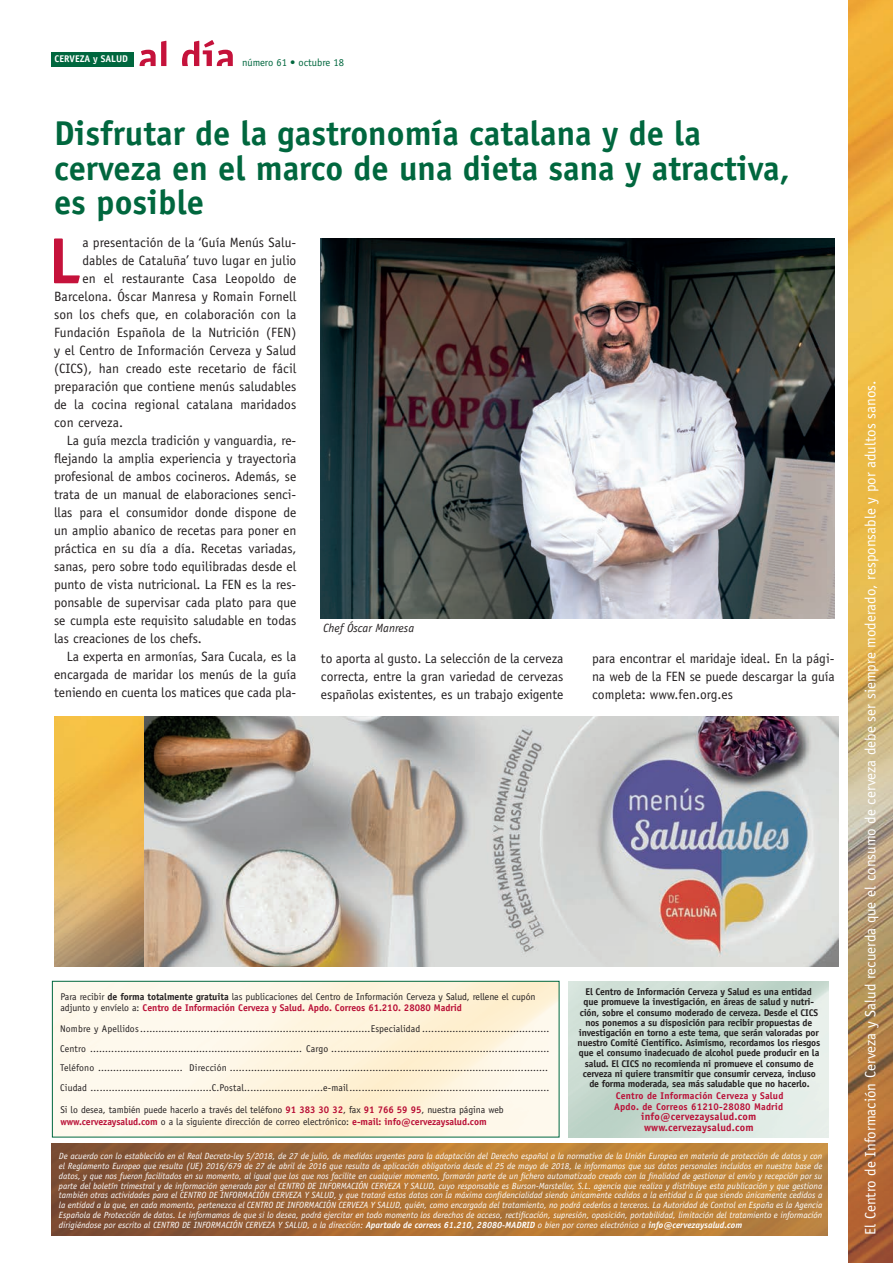
<style>
.page{position:relative;width:893px;height:1263px;background:#fff}
.page>*{position:absolute;margin:0;border:0;box-sizing:border-box;transform-origin:0 0}
.t1{font:700 65.4px "Officina Sans Std";color:#c5123b}
.t2{font:700 34.5px/34.5px "Officina Sans Std";color:#00673e}
.t3{font:15px "Officina Sans Std";letter-spacing:.005em;color:#fff}
.Primera_línea{font:13.5px/18px "Officina Sans Std";color:#231f20;text-align:justify}
.Primera_línea-2{font:italic 12px "Officina Sans Std";color:#231f20}
.t4{font:700 10.5px/10.5px "Officina Sans Std";letter-spacing:.015em;color:#b90f36}
.t5{font:10.5px "Officina Sans Std";color:#00673e}
.t6{font:9.75px/19.5px "Officina Sans Std";letter-spacing:.015em;color:#231f20}
.t7{font:700 9.75px/10.2px "Officina Sans Std";letter-spacing:-.02em;color:#231f20;text-align:center}
.t8{font:9.75px/11.7px "Officina Sans Std";letter-spacing:-.005em;color:#231f20}
.t9{font:700 9.75px/10.5px "Officina Sans Std";letter-spacing:.015em;color:#b90f36}
.t10{font:700 9.75px "Officina Sans Std";color:#fff}
.t11{font:italic 9px/9.8px "Officina Sans Std";color:#fff;text-align:justify}
.s1{font-weight:700}
.s2{font-weight:700;color:#b90f36}
</style>
<div class="page">
<svg style="left:140px;top:41px;width:27px;height:25px"></svg>
<svg style="left:182px;top:40px;width:51px;height:26px"></svg>
<div style="left:51px;top:52px;width:82px;height:14px;background:#00673e"></div>
<img style="left:144px;top:716px;width:695px;height:251px">
<img style="left:849px;top:0;width:44px;height:1263px">
<div style="left:52px;top:981px;width:507px;height:156px;border:1px solid #00673e"></div>
<img style="left:321px;top:239px;width:514px;height:379px">
<img style="left:54px;top:716px;width:90px;height:251px">
<img style="left:51px;top:1144px;width:777px;height:92px">
<p class="t10" style="left:55px;top:53px;width:75px">CERVEZA y SALUD</p>
<p class="t5" style="left:242px;top:56px;width:103px">número 61 • octubre 18</p>
<p class="t2" style="left:54px;top:116px;width:649px">Disfrutar de la gastronomía catalana y de la</p>
<p class="t2" style="left:54px;top:150px;width:737px">cerveza en el marco de una dieta sana y atractiva, es posible</p>
<p class="t1" style="left:48px;top:220px;width:34px">L</p>
<p class="Primera_línea" style="left:82px;top:234px;width:215px">a presentación de la ‘Guía Menús Salu-</p>
<p class="Primera_línea" style="left:82px;top:252px;width:216px">dables de Cataluña’ tuvo lugar en julio</p>
<p class="Primera_línea" style="left:82px;top:270px;width:215px">en el restaurante Casa Leopoldo de</p>
<p class="Primera_línea" style="left:54px;top:288px;width:244px">Barcelona. Óscar Manresa y Romain Fornell</p>
<p class="Primera_línea" style="left:54px;top:306px;width:244px">son los chefs que, en colaboración con la</p>
<p class="Primera_línea" style="left:54px;top:324px;width:244px">Fundación Española de la Nutrición (FEN)</p>
<p class="Primera_línea" style="left:54px;top:342px;width:244px">y el Centro de Información Cerveza y Salud</p>
<p class="Primera_línea" style="left:54px;top:360px;width:244px">(CICS), han creado este recetario de fácil</p>
<p class="Primera_línea" style="left:54px;top:378px;width:244px">preparación que contiene menús saludables</p>
<p class="Primera_línea" style="left:54px;top:396px;width:244px">de la cocina regional catalana maridados</p>
<p class="Primera_línea" style="left:54px;top:414px;width:71px">con cerveza.</p>
<p class="Primera_línea" style="left:54px;top:432px;width:244px;text-indent:13px">La guía mezcla tradición y vanguardia, re&shy;flejando la amplia experiencia y trayectoria profesional de ambos cocineros. Además, se trata de un manual de elaboraciones senci&shy;llas para el consumidor donde dispone de un amplio abanico de recetas para poner en práctica en su día a día. Recetas variadas, sanas, pero sobre todo equilibradas desde el punto de vista nutricional. La FEN es la res&shy;ponsable de supervisar cada plato para que se cumpla este requisito saludable en todas las creaciones de los chefs.</p>
<p class="Primera_línea" style="left:54px;top:648px;width:244px;text-indent:13px">La experta en armonías, Sara Cucala, es la encargada de maridar los menús de la guía teniendo en cuenta los matices que cada pla-</p>
<p class="Primera_línea" style="left:321px;top:650px;width:244px">to aporta al gusto. La selección de la cerveza correcta, entre la gran variedad de cervezas españolas existentes, es un trabajo exigente</p>
<p class="Primera_línea" style="left:592px;top:649px;width:244px">para encontrar el maridaje ideal. En la pági&shy;na web de la FEN se puede descargar la guía completa: www.fen.org.es</p>
<p class="Primera_línea-2" style="left:323px;top:621px;width:93px">Chef Óscar Manresa</p>
<p class="t8" style="left:60px;top:990px;width:477px">Para recibir <span class="s1">de forma totalmente gratuita</span> las publicaciones del Centro de Información Cerveza y Salud, rellene el cupón adjunto y envíelo a: <span class="s2">Centro de Información Cerveza y Salud. Apdo. Correos 61.210. 28080 Madrid</span></p>
<p class="t6" style="left:60px;top:1019px;width:491px">Nombre y Apellidos............................................................................Especialidad ..........................................<br>Centro ...................................................................... Cargo ........................................................................<br>Teléfono ............................ Dirección .........................................................................................................<br>Ciudad ........................................C.Postal..........................e-mail..................................................................</p>
<p class="t8" style="left:60px;top:1104px;width:445px">Si lo desea, también puede hacerlo a través del teléfono <span class="s2">91 383 30 32</span>, fax <span class="s2">91 766 59 95</span>, nuestra página web <span class="s2">www.cervezaysalud.com</span> o a la siguiente dirección de correo electrónico: <span class="s2">e-mail: info@cervezaysalud.com</span></p>
<p class="t7" style="left:578px;top:987px;width:244px">El Centro de Información Cerveza y Salud es una entidad que promueve la investigación, en áreas de salud y nutri&shy;ción, sobre el consumo moderado de cerveza. Desde el CICS nos ponemos a su disposición para recibir propuestas de investigación en torno a este tema, que serán valoradas por nuestro Comité Científico. Asimismo, recordamos los riesgos que el consumo inadecuado de alcohol puede producir en la salud. El CICS no recomienda ni promueve el consumo de cerveza ni quiere transmitir que consumir cerveza, incluso de forma moderada, sea más saludable que no hacerlo.</p>
<p class="t9" style="left:614px;top:1090px;width:171px">Centro de Información Cerveza y Salud<br>Apdo. de Correos 61210-28080 Madrid</p>
<p class="t4" style="left:641px;top:1111px;width:116px">info@cervezaysalud.com www.cervezaysalud.com</p>
<p class="t11" style="left:59px;top:1151px;width:765px">De acuerdo con lo establecido en el Real Decreto-ley 5/2018, de 27 de julio, de medidas urgentes para la adaptación del Derecho español a la normativa de la Unión Europea en materia de protección de datos y con el Reglamento Europeo que resulta (UE) 2016/679 de 27 de abril de 2016 que resulta de aplicación obligatoria desde el 25 de mayo de 2018, le informamos que sus datos personales incluidos en nuestra base de datos, y que nos fueron facilitados en su momento, al igual que los que nos facilite en cualquier momento, formarán parte de un fichero automatizado creado con la finalidad de gestionar el envío y recepción por su parte del boletín trimestral y de información generada por el CENTRO DE INFORMACIÓN CERVEZA Y SALUD, cuyo responsable es Burson-Marsteller, S.L. agencia que realiza y distribuye esta publicación y que gestiona también otras actividades para el CENTRO DE INFORMACIÓN CERVEZA Y SALUD, y que tratará estos datos con la máxima confidencialidad siendo únicamente cedidos a la entidad a la que siendo únicamente cedidos a la entidad a la que, en cada momento, pertenezca el CENTRO DE INFORMACIÓN CERVEZA Y SALUD, quién, como encargada del tratamiento, no podrá cederlos a terceros. La Autoridad de Control en España es la Agencia Española de Protección de datos. Le informamos de que si lo desea, podrá ejercitar en todo momento los derechos de acceso, rectificación, supresión, oposición, portabilidad, limitación del tratamiento e información dirigiéndose por escrito al CENTRO DE INFORMACIÓN CERVEZA Y SALUD, a la dirección: <span class="s1">Apartado de correos 61.210, 28080-MADRID</span> o bien por correo electrónico a <span class="s1">info@cervezaysalud.com</span></p>
<p class="t3" style="left:862px;top:1235px;width:856px;rotate:-90deg">El Centro de Información Cerveza y Salud recuerda que el consumo de cerveza debe ser siempre moderado, responsable y por adultos sanos.</p>
<p class="t3" style="left:863px;top:1202px;width:252px;rotate:-90deg">El Centro de Información Cerveza y Salud</p>
</div>
